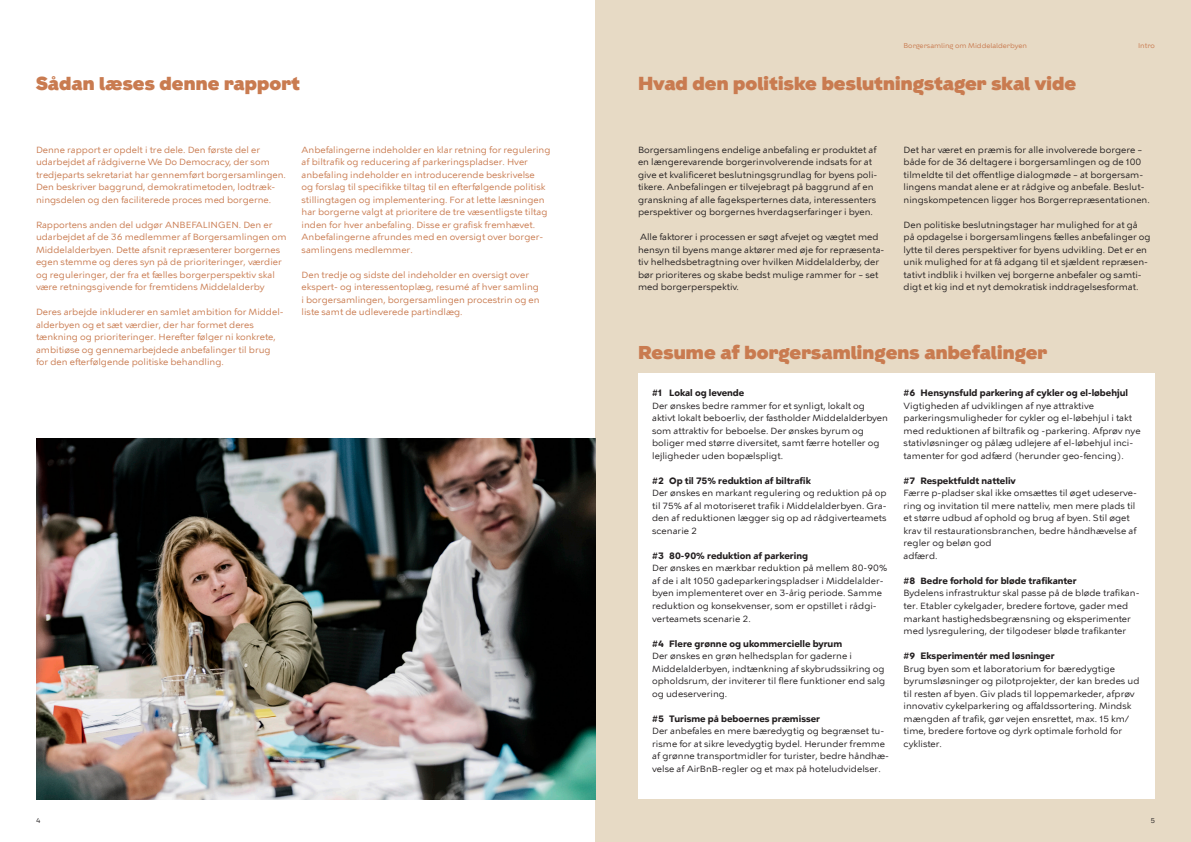
<style>
.page{position:relative;width:1191px;height:842px;background:#fff}
.page>*{position:absolute;margin:0;border:0;box-sizing:border-box;transform-origin:0 0}
.t1{font:900 18.7px "KBH";letter-spacing:.005em;color:#c97b50}
.t2{font:9px/12.5px "KBH Tekst";color:#231f20}
.t3{font:9px/12.5px "KBH Tekst";color:#c97b50}
.t4{font:700 9px "KBH Tekst";color:#231f20}
.t5{font:7px "KBH";color:#c97b50}
.t6{font:7px "KBH";color:#231f20}
</style>
<div class="page">
<div style="left:595px;top:0;width:596px;height:842px;background:#e7dac5"></div>
<div style="left:638px;top:373px;width:517px;height:425px;background:#fff"></div>
<img style="left:36px;top:439px;width:559px;height:361px">
<h1 class="t1" style="left:36px;top:72px;width:265px">Sådan læses denne rapport</h1>
<p class="t3" style="left:36px;top:144px;width:251px">Denne rapport er opdelt i tre dele. Den første del er udarbejdet af rådgiverne We Do Democracy, der som tredjeparts sekretariat har gennemført borgersamlingen.<br>Den beskriver baggrund, demokratimetoden, lodtræk&shy;ningsdelen og den faciliterede proces med borgerne.</p>
<p class="t3" style="left:36px;top:219px;width:252px">Rapportens anden del udgør ANBEFALINGEN. Den er udarbejdet af de 36 medlemmer af Borgersamlingen om Middelalderbyen. Dette afsnit repræsenterer borgernes egen stemme og deres syn på de prioriteringer, værdier og reguleringer, der fra et fælles borgerperspektiv skal være retningsgivende for fremtidens Middelalderby</p>
<p class="t3" style="left:36px;top:306px;width:249px">Deres arbejde inkluderer en samlet ambition for Middel&shy;alderbyen og et sæt værdier, der har formet deres tænkning og prioriteringer. Herefter følger ni konkrete, ambitiøse og gennemarbejdede anbefalinger til brug for den efterfølgende politiske behandling.</p>
<p class="t3" style="left:301px;top:144px;width:250px">Anbefalingerne indeholder en klar retning for regulering af biltrafik og reducering af parkeringspladser. Hver anbefaling indeholder en introducerende beskrivelse<br>og forslag til specifikke tiltag til en efterfølgende politisk stillingtagen og implementering. For at lette læsningen har borgerne valgt at prioritere de tre væsentligste tiltag inden for hver anbefaling. Disse er grafisk fremhævet.<br>Anbefalingerne afrundes med en oversigt over borger&shy;samlingens medlemmer.</p>
<p class="t3" style="left:301px;top:269px;width:240px">Den tredje og sidste del indeholder en oversigt over ekspert- og interessentoplæg, resumé af hver samling i borgersamlingen, borgersamlingen procestrin og en liste samt de udleverede partindlæg.</p>
<p class="t5" style="left:903px;top:43px;width:125px">Borgersamling om Middelalderbyen</p>
<p class="t5" style="left:1138px;top:43px;width:18px">Intro</p>
<h1 class="t1" style="left:638px;top:72px;width:440px">Hvad den politiske beslutningstager skal vide</h1>
<p class="t2" style="left:638px;top:144px;width:241px">Borgersamlingens endelige anbefaling er produktet af en længerevarende borgerinvolverende indsats for at give et kvalificeret beslutningsgrundlag for byens poli&shy;tikere. Anbefalingen er tilvejebragt på baggrund af en granskning af alle fageksperternes data, interessenters perspektiver og borgernes hverdagserfaringer i byen.</p>
<p class="t2" style="left:638px;top:231px;width:248px">Alle faktorer i processen er søgt afvejet og vægtet med hensyn til byens mange aktører med øje for repræsenta&shy;tiv helhedsbetragtning over hvilken Middelalderby, der bør prioriteres og skabe bedst mulige rammer for – set med borgerperspektiv.</p>
<p class="t2" style="left:903px;top:144px;width:248px">Det har været en præmis for alle involverede borgere – både for de 36 deltagere i borgersamlingen og de 100 tilmeldte til det offentlige dialogmøde – at borgersam&shy;lingens mandat alene er at rådgive og anbefale. Beslut&shy;ningskompetencen ligger hos Borgerrepræsentationen.</p>
<p class="t2" style="left:903px;top:219px;width:249px">Den politiske beslutningstager har mulighed for at gå på opdagelse i borgersamlingens fælles anbefalinger og lytte til deres perspektiver for byens udvikling. Det er en unik mulighed for at få adgang til et sjældent repræsen&shy;tativt indblik i hvilken vej borgerne anbefaler og samti&shy;digt et kig ind et nyt demokratisk inddragelsesformat.</p>
<h1 class="t1" style="left:638px;top:341px;width:411px">Resume af borgersamlingens anbefalinger</h1>
<p class="t4" style="left:652px;top:390px;width:94px">#1 Lokal og levende</p>
<p class="t2" style="left:652px;top:400px;width:237px">Der ønskes bedre rammer for et synligt, lokalt og aktivt lokalt beboerliv, der fastholder Middelalderbyen som attraktiv for beboelse. Der ønskes byrum og boliger med større diversitet, samt færre hoteller og lejligheder uden bopælspligt.</p>
<p class="t4" style="left:652px;top:475px;width:160px">#2 Op til 75% reduktion af biltrafik</p>
<p class="t2" style="left:652px;top:487px;width:236px;text-align:justify">Der ønskes en markant regulering og reduktion på op til 75% af al motoriseret trafik i Middelalderbyen. Gra&shy;den af reduktionen lægger sig op ad rådgiverteamets scenarie 2</p>
<p class="t4" style="left:652px;top:552px;width:157px">#3 80-90% reduktion af parkering</p>
<p class="t2" style="left:652px;top:562px;width:237px">Der ønskes en mærkbar reduktion på mellem 80-90% af de i alt 1050 gadeparkeringspladser i Middelalder&shy;byen implementeret over en 3-årig periode. Samme reduktion og konsekvenser, som er opstillet i rådgi&shy;verteamets scenarie 2.</p>
<p class="t4" style="left:652px;top:640px;width:191px">#4 Flere grønne og ukommercielle byrum</p>
<p class="t2" style="left:652px;top:650px;width:235px">Der ønskes en grøn helhedsplan for gaderne i Middelalderbyen, indtænkning af skybrudssikring og opholdsrum, der inviterer til flere funktioner end salg og udeservering.</p>
<p class="t4" style="left:652px;top:715px;width:169px">#5 Turisme på beboernes præmisser</p>
<p class="t2" style="left:652px;top:725px;width:238px">Der anbefales en mere bæredygtig og begrænset tu&shy;risme for at sikre levedygtig bydel. Herunder fremme af grønne transportmidler for turister, bedre håndhæ&shy;velse af AirBnB-regler og et max på hoteludvidelser.</p>
<p class="t4" style="left:903px;top:390px;width:226px">#6 Hensynsfuld parkering af cykler og el-løbehjul</p>
<p class="t2" style="left:903px;top:400px;width:238px">Vigtigheden af udviklingen af nye attraktive parkeringsmuligheder for cykler og el-løbehjul i takt med reduktionen af biltrafik og -parkering. Afprøv nye stativløsninger og pålæg udlejere af el-løbehjul inci&shy;tamenter for god adfærd (herunder geo-fencing).</p>
<p class="t4" style="left:903px;top:477px;width:114px">#7 Respektfuldt natteliv</p>
<p class="t2" style="left:903px;top:487px;width:235px">Færre p-pladser skal ikke omsættes til øget udeserve&shy;ring og invitation til mere natteliv, men mere plads til et større udbud af ophold og brug af byen. Stil øget krav til restaurationsbranchen, bedre håndhævelse af regler og beløn god<br>adfærd.</p>
<p class="t4" style="left:903px;top:575px;width:174px">#8 Bedre forhold for bløde trafikanter</p>
<p class="t2" style="left:903px;top:587px;width:237px">Bydelens infrastruktur skal passe på de bløde trafikan&shy;ter. Etabler cykelgader, bredere fortove, gader med markant hastighedsbegrænsning og eksperimenter med lysregulering, der tilgodeser bløde trafikanter</p>
<p class="t4" style="left:903px;top:652px;width:152px">#9 Eksperimentér med løsninger</p>
<p class="t2" style="left:903px;top:662px;width:237px">Brug byen som et laboratorium for bæredygtige byrumsløsninger og pilotprojekter, der kan bredes ud til resten af byen. Giv plads til loppemarkeder, afprøv innovativ cykelparkering og affaldssortering. Mindsk mængden af trafik, gør vejen ensrettet, max. 15 km/ time, bredere fortove og dyrk optimale forhold for cyklister.</p>
<p class="t6" style="left:36px;top:818px;width:6px">4</p>
<p class="t6" style="left:1150px;top:818px;width:6px">5</p>
</div>
